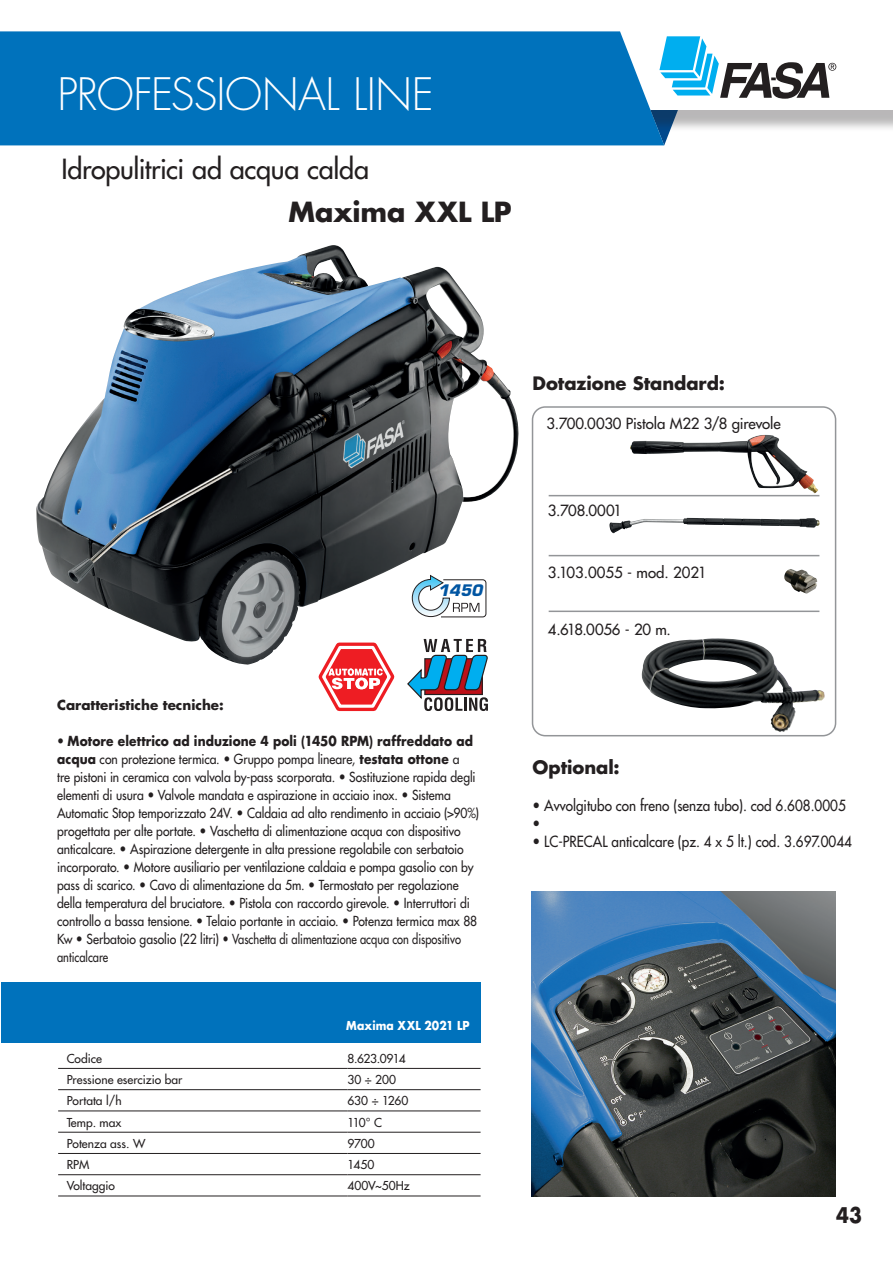
<style>
.page{position:relative;width:893px;height:1263px;background:#fff}
.page>*{position:absolute;margin:0;border:0;box-sizing:border-box;transform-origin:0 0}
.t1{font:300 43.5px "Futura Std";letter-spacing:-.015em;color:#fff}
.t2{font:500 27px "Futura Std";letter-spacing:-.01em;color:#231f20}
.t3{font:700 27px "Futura Std";letter-spacing:-.005em;color:#231f20}
.t4{font:700 21px "Futura Std";color:#231f20;scale:.9 1}
.t5{font:700 18px "Futura Std";letter-spacing:-.005em;color:#231f20}
.t6{font:italic 700 15.45px "Eurostile LT Std";color:#0155a2}
.t7{font:500 15px/17.7px "Futura Std";color:#231f20;scale:.9 1}
.t8{font:500 15px "Futura Std";color:#231f20}
.t9{font:500 15px "Futura Std";letter-spacing:-.02em;color:#231f20}
.t10{font:500 13.5px/18px "Futura Std";color:#231f20;scale:.9 1}
.t11{font:700 13.5px "Futura Std";color:#231f20}
.t12{font:500 12px "Futura Std";color:#231f20}
.t13{font:700 12px "Futura Std";letter-spacing:.015em;color:#fff;scale:.9 1}
.s1{font-weight:700}
</style>
<div class="page">
<div style="left:0;top:60px;width:893px;height:73px;background:#231f20;opacity:.32"></div>
<div style="left:9px;top:53px;width:884px;height:57px;background:#fff"></div>
<div style="left:0;top:31px;width:642px;height:114px;background:#0072bc"></div>
<svg style="left:642px;top:36px;width:194px;height:109px"></svg>
<div style="left:1px;top:982px;width:479px;height:61px;background:#0072bc"></div>
<img style="left:531px;top:892px;width:304px;height:304px">
<hr style="left:549px;top:555px;width:270px;height:1px;background:#939598">
<hr style="left:549px;top:611px;width:270px;height:1px;background:#939598">
<div style="left:532px;top:406px;width:304px;height:330px;border:2px solid #939598;border-radius:13px"></div>
<img style="left:641px;top:638px;width:184px;height:94px">
<img style="left:784px;top:569px;width:33px;height:24px">
<img style="left:630px;top:435px;width:136px;height:33px">
<hr style="left:549px;top:495px;width:270px;height:1px;background:#939598">
<img style="left:36px;top:245px;width:483px;height:420px">
<img style="left:609px;top:518px;width:211px;height:15px">
<svg style="left:314px;top:639px;width:85px;height:73px"></svg>
<svg style="left:406px;top:639px;width:82px;height:72px"></svg>
<svg style="left:411px;top:574px;width:76px;height:44px"></svg>
<hr style="left:58px;top:1068px;width:290px;height:1px;background:#231f20">
<hr style="left:348px;top:1068px;width:133px;height:1px;background:#231f20">
<hr style="left:58px;top:1089px;width:290px;height:1px;background:#231f20">
<hr style="left:348px;top:1089px;width:133px;height:1px;background:#231f20">
<hr style="left:58px;top:1110px;width:290px;height:1px;background:#231f20">
<hr style="left:348px;top:1110px;width:133px;height:1px;background:#231f20">
<hr style="left:58px;top:1132px;width:290px;height:1px;background:#231f20">
<hr style="left:348px;top:1132px;width:133px;height:1px;background:#231f20">
<hr style="left:58px;top:1153px;width:290px;height:1px;background:#231f20">
<hr style="left:348px;top:1153px;width:133px;height:1px;background:#231f20">
<hr style="left:58px;top:1174px;width:290px;height:1px;background:#231f20">
<hr style="left:348px;top:1174px;width:133px;height:1px;background:#231f20">
<hr style="left:58px;top:1195px;width:290px;height:1px;background:#231f20">
<hr style="left:348px;top:1195px;width:133px;height:1px;background:#231f20">
<h1 class="t1" style="left:57px;top:68px;width:378px">PROFESSIONAL LINE</h1>
<h2 class="t2" style="left:62px;top:152px;width:309px">Idropulitrici ad acqua calda</h2>
<h2 class="t3" style="left:288px;top:194px;width:225px">Maxima XXL LP</h2>
<p class="t6" style="left:438px;top:580px;width:46px">1450</p>
<p class="t11" style="left:57px;top:696px;width:168px">Caratteristiche tecniche:</p>
<p class="t10" style="left:57px;top:732px;width:470px">• <span class="s1">Motore elettrico ad induzione 4 poli (1450 RPM) raffreddato ad acqua</span> con protezione termica. • Gruppo pompa lineare, <span class="s1">testata ottone</span> a<br>tre pistoni in ceramica con valvola by-pass scorporata. • Sostituzione rapida degli elementi di usura • Valvole mandata e aspirazione in acciaio inox. • Sistema Automatic Stop temporizzato 24V. • Caldaia ad alto rendimento in acciaio (&gt;90%) progettata per alte portate. • Vaschetta di alimentazione acqua con dispositivo anticalcare. • Aspirazione detergente in alta pressione regolabile con serbatoio incorporato. • Motore ausiliario per ventilazione caldaia e pompa gasolio con by pass di scarico. • Cavo di alimentazione da 5m. • Termostato per regolazione della temperatura del bruciatore. • Pistola con raccordo girevole. • Interruttori di controllo a bassa tensione. • Telaio portante in acciaio. • Potenza termica max 88<br>Kw • Serbatoio gasolio (22 litri) • Vaschetta di alimentazione acqua con dispositivo anticalcare</p>
<p class="t13" style="left:346px;top:1017px;width:139px">Maxima XXL 2021 LP</p>
<p class="t12" style="left:67px;top:1050px;width:37px">Codice</p>
<p class="t12" style="left:348px;top:1050px;width:60px">8.623.0914</p>
<p class="t12" style="left:67px;top:1072px;width:117px">Pressione esercizio bar</p>
<p class="t12" style="left:348px;top:1072px;width:50px">30 ÷ 200</p>
<p class="t12" style="left:67px;top:1093px;width:56px">Portata l/h</p>
<p class="t12" style="left:348px;top:1093px;width:62px">630 ÷ 1260</p>
<p class="t12" style="left:67px;top:1114px;width:56px">Temp. max</p>
<p class="t12" style="left:348px;top:1114px;width:36px">110° C</p>
<p class="t12" style="left:67px;top:1136px;width:80px">Potenza ass. W</p>
<p class="t12" style="left:348px;top:1136px;width:29px">9700</p>
<p class="t12" style="left:67px;top:1157px;width:24px">RPM</p>
<p class="t12" style="left:348px;top:1157px;width:28px">1450</p>
<p class="t12" style="left:67px;top:1178px;width:50px">Voltaggio</p>
<p class="t12" style="left:348px;top:1178px;width:64px">400V~50Hz</p>
<h3 class="t5" style="left:533px;top:372px;width:194px">Dotazione Standard:</h3>
<p class="t8" style="left:547px;top:414px;width:236px">3.700.0030 Pistola M22 3/8 girevole</p>
<p class="t8" style="left:548px;top:501px;width:76px">3.708.0001</p>
<p class="t8" style="left:548px;top:563px;width:161px">3.103.0055 - mod. 2021</p>
<p class="t9" style="left:548px;top:620px;width:124px">4.618.0056 - 20 m.</p>
<h3 class="t5" style="left:533px;top:756px;width:89px">Optional:</h3>
<p class="t7" style="left:533px;top:797px;width:349px">• Avvolgitubo con freno (senza tubo). cod 6.608.0005 •</p>
<p class="t7" style="left:533px;top:833px;width:356px">• LC-PRECAL anticalcare (pz. 4 x 5 lt.) cod. 3.697.0044</p>
<h3 class="t4" style="left:836px;top:1201px;width:30px">43</h3>
</div>
